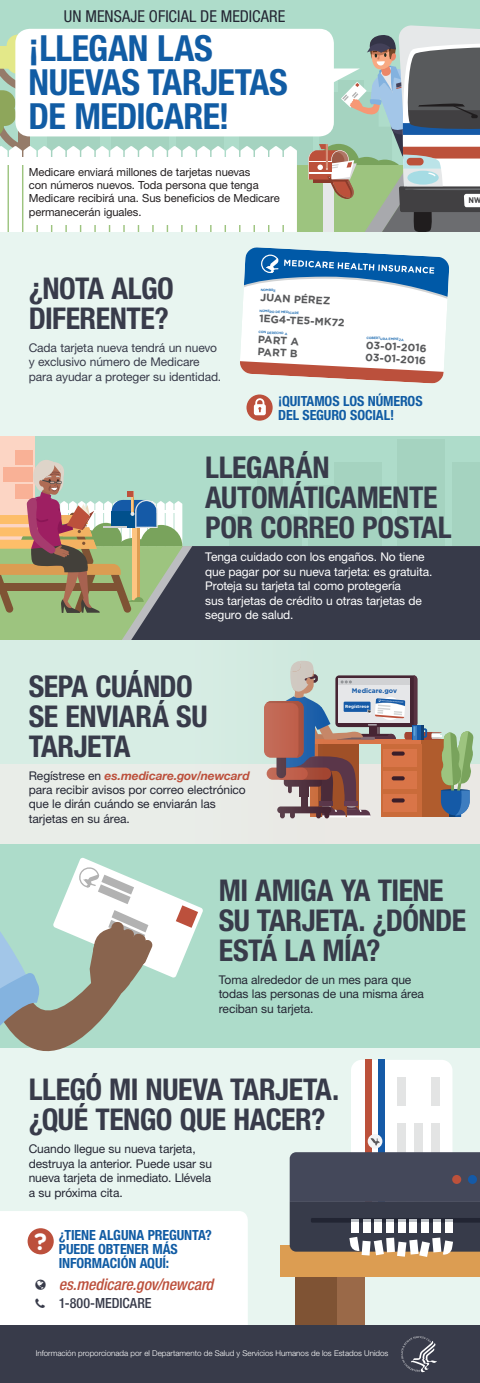
<style>
.page{position:relative;width:480px;height:1383px;background:#fff}
.page>*{position:absolute;margin:0;border:0;box-sizing:border-box;transform-origin:0 0}
.t1{font:700 condensed 36px/34px "Helvetica Neue LT Std";letter-spacing:-.015em;color:#115ca4}
.t2{font:700 condensed 30px/30px "Helvetica Neue LT Std";letter-spacing:-.015em;color:#383b4a}
.t3{font:condensed 16.4px "Helvetica Neue LT Std";color:#242633}
.t4{font:italic 500 condensed 16px "Helvetica Neue LT Std";letter-spacing:-.005em;color:#bc503c}
.t5{font:700 condensed 14px/14px "Helvetica Neue LT Std";letter-spacing:-.005em;color:#115ca4}
.t6{font:500 condensed 14px "Helvetica Neue LT Std";color:#383b4a}
.t7{font:12px/14.4px "Helvetica Neue LT Std";letter-spacing:-.01em;color:#242633}
.t8{font:12px/14.4px "Helvetica Neue LT Std";letter-spacing:-.01em;color:#fff}
.t9{font:12px/14.4px "Helvetica Neue LT Std";letter-spacing:-.01em;color:#383b4a}
.t10{font:11.2px/13.4px "Helvetica Neue LT Std";letter-spacing:-.005em;color:#231f20}
.t11{font:700 10.6px/21.2px "Gotham";color:#58595b}
.t12{font:700 8.08px "DIN Pro";color:#414042}
.t13{font:300 8px "Helvetica Neue LT Std";color:#fff}
.t14{font:700 6.6px "Gotham";letter-spacing:.005em;color:#155aa7}
.t15{font:700 4.4px "Gotham";letter-spacing:.005em;color:#fff}
.t16{font:500 3.32px "Gotham";color:#0059a7}
.s1{font-weight:700;font-style:italic;color:#bc503c}
.s2{font-family:"Gotham Rounded";font-stretch:normal;font-size:23.6px;color:#fff}
</style>
<div class="page">
<div style="left:0;top:0;width:480px;height:232px;background:#aedcca"></div>
<div style="left:274px;top:91px;width:38px;height:78px;background:#a5d3c0"></div>
<div style="left:7px;top:35px;width:31px;height:22px;background:#e3e889;border-radius:11px"></div>
<svg style="left:297px;top:165px;width:11px;height:67px"></svg>
<svg style="left:0;top:46px;width:297px;height:186px"></svg>
<div style="left:0;top:1047px;width:480px;height:278px;background:#e8f5f0"></div>
<div style="left:0;top:436px;width:480px;height:204px;background:#aedcca"></div>
<div style="left:0;top:436px;width:35px;height:110px;background:#fcd5c4"></div>
<div style="left:16px;top:450px;width:17px;height:14px;background:#f9b196"></div>
<div style="left:309px;top:485px;width:38px;height:64px;background:#a5d3c0"></div>
<div style="left:334px;top:462px;width:48px;height:87px;background:#a5d3c0"></div>
<div style="left:397px;top:439px;width:48px;height:110px;background:#a5d3c0"></div>
<div style="left:452px;top:462px;width:28px;height:87px;background:#a5d3c0"></div>
<div style="left:229px;top:514px;width:73px;height:35px;background:#a5d3c0"></div>
<div style="left:243px;top:486px;width:47px;height:62px;background:#a5d3c0"></div>
<div style="left:257px;top:476px;width:26px;height:10px;background:#a5d3c0"></div>
<div style="left:197px;top:546px;width:283px;height:94px;background:#373a49"></div>
<svg style="left:0;top:457px;width:197px;height:183px"></svg>
<div style="left:0;top:232px;width:480px;height:204px;background:#e8f5f0"></div>
<div style="left:15px;top:29px;width:319px;height:107px;background:#fff;border-radius:14px"></div>
<div style="left:29px;top:159px;width:258px;height:65px;background:#fff"></div>
<div style="left:0;top:1211px;width:248px;height:114px;background:#fff"></div>
<div style="left:0;top:640px;width:480px;height:203px;background:#d7ede4"></div>
<div style="left:0;top:764px;width:480px;height:79px;background:#eae8e4"></div>
<svg style="left:405px;top:675px;width:69px;height:141px"></svg>
<svg style="left:264px;top:661px;width:141px;height:158px"></svg>
<svg style="left:308px;top:25px;width:172px;height:207px"></svg>
<div style="left:324px;top:1260px;width:41px;height:65px;background:#9a6948"></div>
<div style="left:295px;top:1260px;width:42px;height:65px;background:#7f5334"></div>
<div style="left:351px;top:1059px;width:101px;height:165px;background:#fff;border-radius:11px"></div>
<div style="left:379px;top:1059px;width:6px;height:164px;background:#155aa7"></div>
<div style="left:280px;top:1244px;width:200px;height:32px;background:#dc9d52"></div>
<div style="left:414px;top:1123px;width:9px;height:81px;background:#e3e4e4"></div>
<div style="left:432px;top:1123px;width:8px;height:81px;background:#e3e4e4"></div>
<div style="left:397px;top:1123px;width:9px;height:81px;background:#e3e4e4"></div>
<div style="left:397px;top:1077px;width:9px;height:29px;background:#e3e4e4"></div>
<div style="left:432px;top:1077px;width:8px;height:29px;background:#e3e4e4"></div>
<div style="left:365px;top:1059px;width:7px;height:164px;background:#bc513b"></div>
<div style="left:368px;top:1134px;width:14px;height:14px;background:#f4f5f6;border-radius:50%"></div>
<svg style="left:371px;top:1138px;width:9px;height:7px"></svg>
<svg style="left:290px;top:1152px;width:190px;height:104px"></svg>
<div style="left:0;top:843px;width:480px;height:204px;background:#addcca"></div>
<svg style="left:0;top:857px;width:203px;height:195px"></svg>
<div style="left:0;top:1325px;width:480px;height:57px;background:#383b4a"></div>
<svg style="left:246px;top:394px;width:27px;height:26px"></svg>
<svg style="left:254px;top:398px;width:12px;height:17px"></svg>
<div style="left:28px;top:1228px;width:26px;height:26px;background:#bc503c;border-radius:50%"></div>
<div style="left:240px;top:296px;width:207px;height:65px;background:#fff"></div>
<svg style="left:240px;top:361px;width:204px;height:23px"></svg>
<svg style="left:244px;top:247px;width:205px;height:52px"></svg>
<svg style="left:401px;top:1336px;width:36px;height:36px"></svg>
<svg style="left:35px;top:1279px;width:11px;height:11px"></svg>
<svg style="left:35px;top:1298px;width:10px;height:10px"></svg>
<h3 class="t3" style="left:64px;top:6px;width:223px">UN MENSAJE OFICIAL DE MEDICARE</h3>
<h1 class="t1" style="left:29px;top:31px;width:261px">¡LLEGAN LAS<br>NUEVAS TARJETAS<br>DE MEDICARE!</h1>
<p class="t10" style="left:29px;top:165px;width:253px">Medicare enviará millones de tarjetas nuevas<br>con números nuevos. Toda persona que tenga Medicare recibirá una. Sus beneficios de Medicare permanecerán iguales.</p>
<p class="t12" style="left:469px;top:194px;width:14px">NW</p>
<h2 class="t2" style="left:29px;top:273px;width:147px">¿NOTA ALGO<br>DIFERENTE?</h2>
<p class="t9" style="left:29px;top:340px;width:194px">Cada tarjeta nueva tendrá un nuevo y exclusivo número de Medicare para ayudar a proteger su identidad.</p>
<p class="t16" style="left:261px;top:287px;width:16px;rotate:3deg">NOMBRE</p>
<p class="t16" style="left:260px;top:309px;width:41px;rotate:3deg">NÚMERO DE MEDICARE</p>
<p class="t16" style="left:259px;top:330px;width:30px;rotate:3deg">CON DERECHO A</p>
<p class="t11" style="left:261px;top:286px;width:87px;rotate:3deg">JUAN PÉREZ<br>1EG4-TE5-MK72<br>PART A</p>
<p class="t16" style="left:367px;top:335px;width:39px;rotate:3deg">COBERTURA EMPIEZA</p>
<p class="t11" style="left:366px;top:339px;width:62px;line-height:12.2px;rotate:3deg">03-01-2016<br>03-01-2016</p>
<p class="t11" style="left:258px;top:341px;width:42px;rotate:3deg">PART B</p>
<p class="t5" style="left:278px;top:393px;width:146px">¡QUITAMOS LOS NÚMEROS<br>DEL SEGURO SOCIAL!</p>
<h2 class="t2" style="left:205px;top:452px;width:248px">LLEGARÁN<br>AUTOMÁTICAMENTE<br>POR CORREO POSTAL</h2>
<p class="t8" style="left:205px;top:550px;width:229px">Tenga cuidado con los engaños. No tiene que pagar por su nueva tarjeta: es gratuita.<br>Proteja su tarjeta tal como protegería<br>sus tarjetas de crédito u otras tarjetas de seguro de salud.</p>
<h2 class="t2" style="left:29px;top:670px;width:180px">SEPA CUÁNDO<br>SE ENVIARÁ SU<br>TARJETA</h2>
<p class="t7" style="left:29px;top:768px;width:222px">Regístrese en <span class="s1">es.medicare.gov/newcard </span>para recibir avisos por correo electrónico que le dirán cuándo se enviarán las tarjetas en su área.</p>
<p class="t14" style="left:352px;top:686px;width:47px">Medicare.gov</p>
<p class="t15" style="left:345px;top:704px;width:25px">Regístrese</p>
<h2 class="t2" style="left:219px;top:875px;width:249px">MI AMIGA YA TIENE<br>SU TARJETA. ¿DÓNDE<br>ESTÁ LA MÍA?</h2>
<p class="t7" style="left:219px;top:972px;width:207px">Toma alrededor de un mes para que todas las personas de una misma área reciban su tarjeta.</p>
<h2 class="t2" style="left:29px;top:1074px;width:312px">LLEGÓ MI NUEVA TARJETA. ¿QUÉ TENGO QUE HACER?</h2>
<p class="t7" style="left:29px;top:1141px;width:185px">Cuando llegue su nueva tarjeta, destruya la anterior. Puede usar su nueva tarjeta de inmediato. Llévela a su próxima cita.</p>
<p class="t5" style="left:59px;top:1228px;width:155px;text-indent:-25px"><span class="s2">?</span> ¿TIENE ALGUNA PREGUNTA?<br>PUEDE OBTENER MÁS<br>INFORMACIÓN AQUÍ:</p>
<h3 class="t4" style="left:59px;top:1274px;width:156px">es.medicare.gov/newcard</h3>
<p class="t6" style="left:59px;top:1294px;width:94px">1-800-MEDICARE</p>
<p class="t13" style="left:36px;top:1348px;width:354px">Información proporcionada por el Departamento de Salud y Servicios Humanos de los Estados Unidos</p>
</div>
